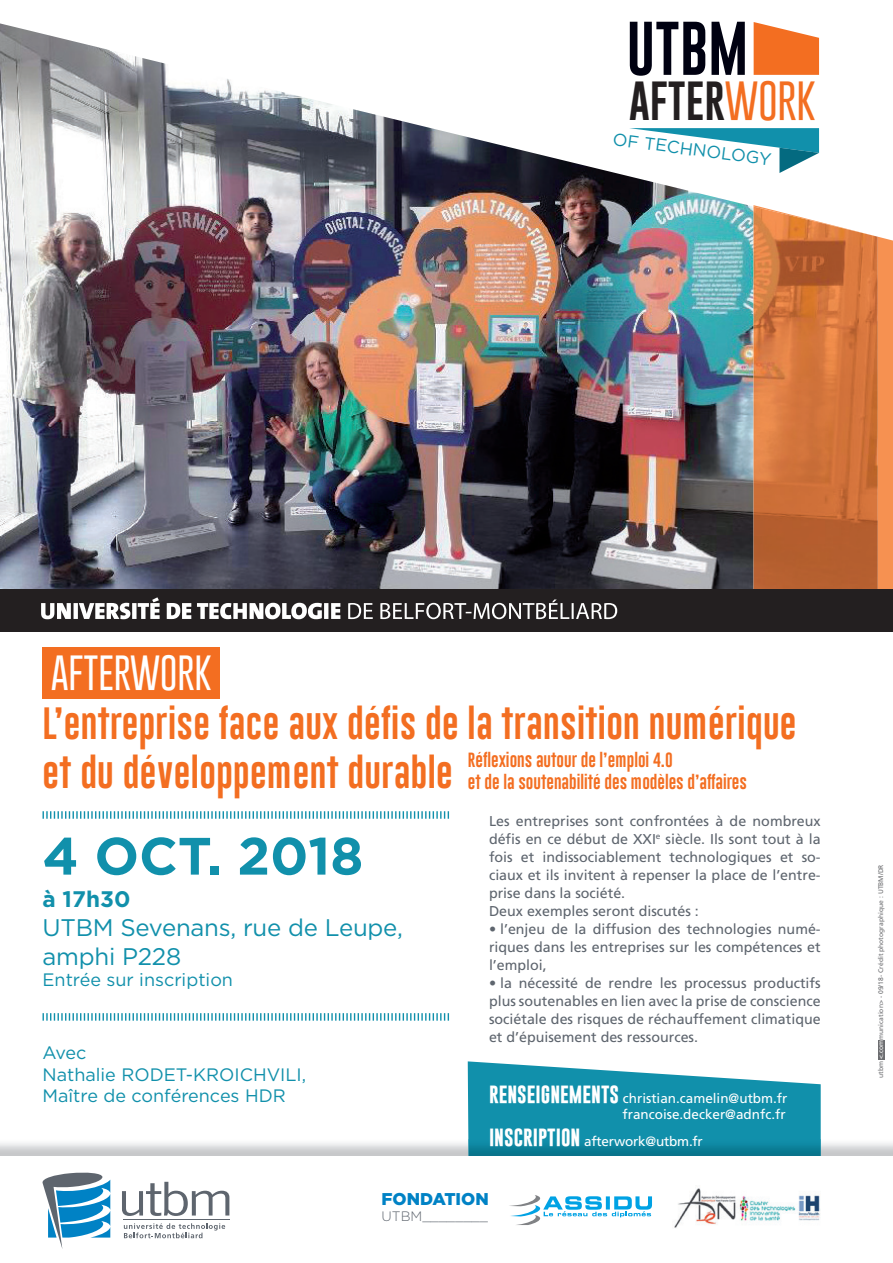
<style>
.page{position:relative;width:893px;height:1263px;background:#fff}
.page>*{position:absolute;margin:0;border:0;box-sizing:border-box;transform-origin:0 0}
.t1{font:55.5px "Gobold";color:#000111}
.t2{font:700 52.5px "Gotham";color:#1190ab}
.t3{font:40.2px "Gobold";color:#231f20}
.t4{font:100 36px "Gobold";color:#fff}
.t5{font:33px/49.2px "Gobold Lowplus";letter-spacing:.01em;color:#f36e21}
.t6{font:24px/28.8px "Gotham";letter-spacing:-.01em;color:#1190ab}
.t7{font:700 22.5px "Gotham";color:#1190ab}
.t8{font:18px/21.6px "Gotham";color:#1190ab}
.t9{font:17.4px "Gotham";color:#1190ab}
.t10{font:900 17.1px "Gotham";color:#0082c5}
.t11{font:15px/22.2px "Gobold Lowplus";color:#f36e21}
.t12{font:14.25px/18px "Frutiger";color:#5e656e;text-align:justify}
.t13{font:300 13.65px "Gotham";color:#5e656e}
.t14{font:13.5px/15.8px "Frutiger";color:#fff;text-align:right}
.t15{font:6.75px "Frutiger";color:#6c6d70}
.s1{font-weight:100;color:#f36e21}
.s2{font-family:"Gobold";font-weight:700;font-size:18px}
.s3{color:#fff}
</style>
<div class="page">
<svg style="left:43px;top:811px;width:406px;height:8px"></svg>
<svg style="left:43px;top:1013px;width:406px;height:8px"></svg>
<svg style="left:468px;top:1061px;width:353px;height:78px;background:#35a0b7"></svg>
<img style="left:0;top:23px;width:820px;height:566px">
<svg style="left:753px;top:205px;width:140px;height:384px;background:#f69c63"></svg>
<img style="left:753px;top:206px;width:125px;height:383px">
<img style="left:468px;top:1139px;width:353px;height:17px">
<hr style="left:123px;top:1219px;width:106px;height:1px;background:#5e656e">
<svg style="left:122px;top:1182px;width:107px;height:34px"></svg>
<svg style="left:124px;top:1223px;width:101px;height:15px"></svg>
<svg style="left:43px;top:1172px;width:68px;height:77px"></svg>
<div style="left:0;top:589px;width:893px;height:43px;background:#231f20"></div>
<svg style="left:41px;top:597px;width:576px;height:22px"></svg>
<div style="left:878px;top:1040px;width:6px;height:19px;background:#6c6d70"></div>
<svg style="left:629px;top:128px;width:190px;height:45px"></svg>
<svg style="left:754px;top:22px;width:65px;height:53px;background:#f48442"></svg>
<div style="left:43px;top:648px;width:177px;height:51px;background:#f36e21"></div>
<svg style="left:509px;top:1195px;width:143px;height:30px"></svg>
<img style="left:674px;top:1188px;width:146px;height:40px">
<h1 class="t1" style="left:627px;top:13px;width:123px">UTBM</h1>
<h3 class="t3" style="left:629px;top:75px;width:188px">AFTER<span class="s1">WORK</span></h3>
<p class="t9" style="left:615px;top:127px;width:161px;rotate:8deg">OF TECHNOLOGY</p>
<h3 class="t4" style="left:51px;top:650px;width:162px">AFTERWORK</h3>
<h3 class="t5" style="left:43px;top:701px;width:756px">L’entreprise face aux défis de la transition numérique et du développement durable</h3>
<p class="t11" style="left:468px;top:749px;width:281px">Réflexions autour de l’emploi 4.0<br>et de la soutenabilité des modèles d’affaires</p>
<h2 class="t2" style="left:43px;top:821px;width:322px">4 OCT. 2018</h2>
<h3 class="t7" style="left:43px;top:884px;width:89px">à 17h30</h3>
<h3 class="t6" style="left:43px;top:912px;width:362px">UTBM Sevenans, rue de Leupe, amphi P228</h3>
<p class="t8" style="left:43px;top:969px;width:192px">Entrée sur inscription</p>
<p class="t8" style="left:43px;top:1041px;width:265px">Avec<br>Nathalie RODET-KROICHVILI,<br>Maître de conférences HDR</p>
<p class="t12" style="left:489px;top:812px;width:333px;text-align:left">Les entreprises sont confrontées à de nombreux défis en ce début de XXI<sup>e</sup> siècle. Ils sont tout à la fois et indissociablement technologiques et so&shy;ciaux et ils invitent à repenser la place de l’entre&shy;prise dans la société.<br>Deux exemples seront discutés :</p>
<p class="t12" style="left:489px;top:920px;width:333px">• l’enjeu de la diffusion des technologies numé&shy;riques dans les entreprises sur les compétences et l’emploi,</p>
<p class="t12" style="left:489px;top:974px;width:333px">• la nécessité de rendre les processus productifs plus soutenables en lien avec la prise de conscience sociétale des risques de réchauffement climatique et d’épuisement des ressources.</p>
<p class="t14" style="left:489px;top:1090px;width:300px"><span class="s2">RENSEIGNEMENTS</span> christian.camelin@utbm.fr francoise.decker@adnfc.fr</p>
<p class="t14" style="left:489px;top:1133px;width:215px"><span class="s2">INSCRIPTION</span> afterwork@utbm.fr</p>
<p class="t10" style="left:381px;top:1187px;width:109px">FONDATION</p>
<p class="t13" style="left:381px;top:1206px;width:108px">UTBM________</p>
<p class="t15" style="left:877px;top:1078px;width:215px;rotate:-90deg">utbm <span class="s3">&lt;.com</span>munication&gt; - 09/18- Crédit photographique : UTBM/DR</p>
</div>
